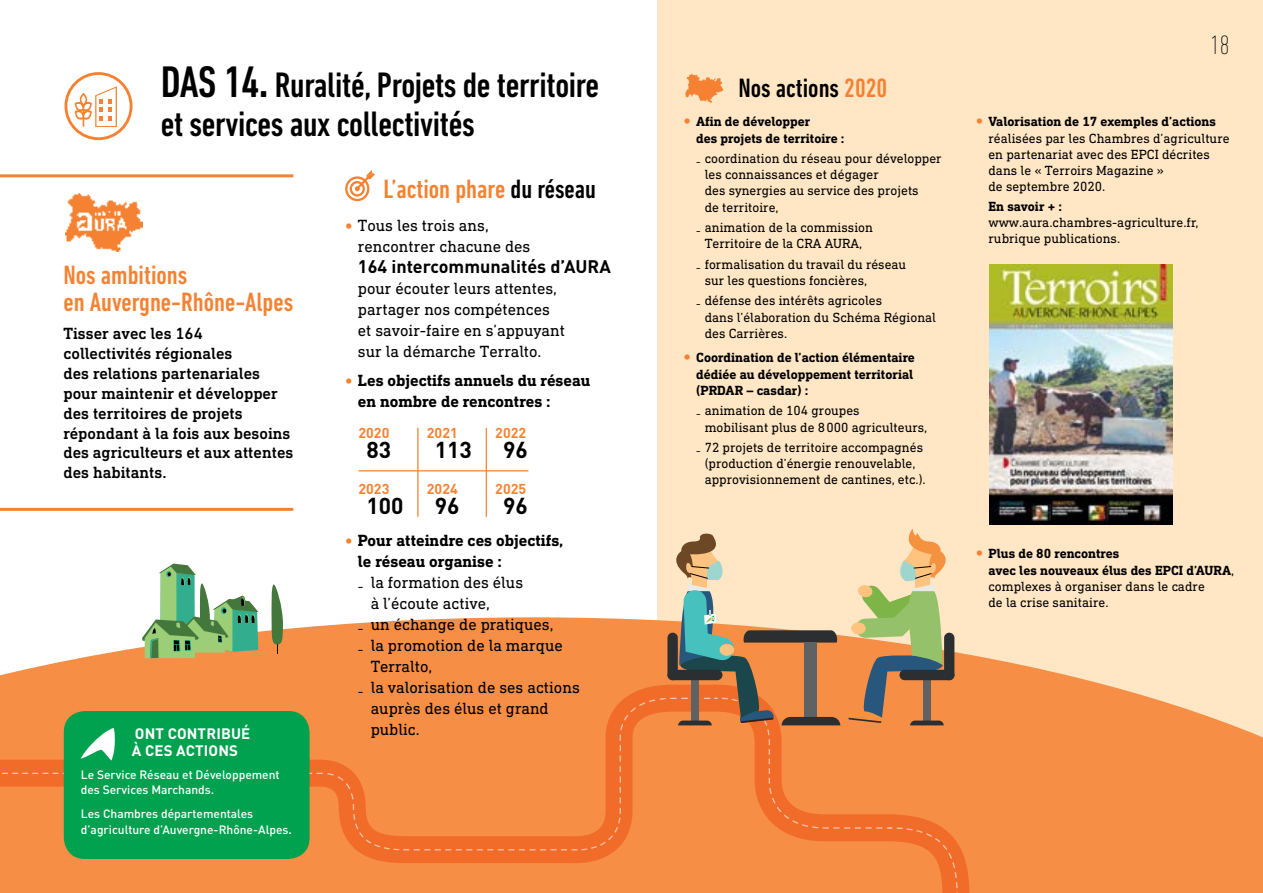
<style>
.page{position:relative;width:1263px;height:893px;background:#fff}
.page>*{position:absolute;margin:0;border:0;box-sizing:border-box;transform-origin:0 0}
.t1{font:500 condensed 36px/39px "DIN Next LT Pro";letter-spacing:-.01em;color:#000}
.t2{font:500 condensed 27px/27px "DIN Next LT Pro";color:#f58232}
.t3{font:500 condensed 27px "DIN Next LT Pro";color:#000}
.t4{font:200 condensed 27px "DIN Next LT Pro";color:#000}
.t5{font:700 22.8px "DIN Pro";color:#000}
.t6{font:700 18px "DIN Pro";color:#000}
.t7{font:16.5px/21px "DIN Next Slab Pro";color:#000}
.t8{font:500 16.5px/19.8px "DIN Next Slab Pro";color:#000}
.t9{font:700 16.5px/21px "DIN Next Slab Pro";color:#000}
.t10{font:700 15px/16.5px "DIN Pro";letter-spacing:.01em;color:#fff}
.t11{font:700 14.25px "DIN Pro";color:#f58232}
.t12{font:13.5px/16.2px "DIN Next Slab Pro";color:#000}
.t13{font:700 13.5px/16.2px "DIN Next Slab Pro";color:#000}
.t14{font:500 12px/15px "DIN Pro";color:#fff}
.s1{font-size:45px}
.s2{font-size:49.5px}
.s3{font-family:"DIN Next Slab Pro";font-size:13.5px}
.s4{color:#000}
.s5{color:#f58232}
.s6{font-weight:400}
</style>
<div class="page">
<div style="left:658px;top:0;width:605px;height:893px;background:#ffe6c4"></div>
<svg style="left:6px;top:617px;width:1257px;height:276px;fill:#f68e45"></svg>
<div style="left:0;top:674px;width:983px;height:219px;background:#f68e45"></div>
<svg style="left:0;top:697px;width:580px;height:196px;background:#f58941"></svg>
<svg style="left:64px;top:72px;width:69px;height:68px"></svg>
<hr style="left:0;top:508px;width:293px;height:3px;background:#f58232">
<hr style="left:0;top:174px;width:293px;height:3px;background:#f58232">
<img style="left:66px;top:193px;width:76px;height:58px">
<img style="left:989px;top:264px;width:183px;height:260px">
<svg style="left:580px;top:528px;width:379px;height:365px"></svg>
<svg style="left:685px;top:74px;width:38px;height:29px"></svg>
<hr style="left:358px;top:470px;width:170px;height:1px;background:#f58232">
<hr style="left:417px;top:428px;width:1px;height:89px;background:#f58232">
<hr style="left:486px;top:428px;width:1px;height:89px;background:#f58232">
<svg style="left:345px;top:170px;width:30px;height:31px"></svg>
<svg style="left:271px;top:584px;width:12px;height:69px"></svg>
<svg style="left:142px;top:564px;width:117px;height:94px"></svg>
<div style="left:64px;top:711px;width:246px;height:148px;background:#00a24f;border-radius:21px"></div>
<svg style="left:81px;top:728px;width:34px;height:32px"></svg>
<h1 class="t1" style="left:161px;top:65px;width:440px"><span class="s1">DAS 14</span><span class="s2">.</span> Ruralité, Projets de territoire et services aux collectivités</h1>
<h2 class="t2" style="left:63px;top:261px;width:231px">Nos ambitions<br>en Auvergne-Rhône-Alpes</h2>
<p class="t8" style="left:63px;top:324px;width:231px">Tisser avec les 164 collectivités régionales<br>des relations partenariales pour maintenir et développer des territoires de projets répondant à la fois aux besoins des agriculteurs et aux attentes des habitants.</p>
<p class="t10" style="left:132px;top:724px;width:120px">ONT CONTRIBUÉ<br>À CES ACTIONS</p>
<p class="t14" style="left:81px;top:766px;width:200px">Le Service Réseau et Développement des Services Marchands.</p>
<p class="t14" style="left:81px;top:804px;width:213px;line-height:16.2px">Les Chambres départementales d’agriculture d’Auvergne-Rhône-Alpes<span class="s3">.</span></p>
<h2 class="t2" style="left:383px;top:175px;width:214px">L’action phare <span class="s4">du réseau</span></h2>
<p class="t7" style="left:358px;top:214px;width:174px">Tous les trois ans, rencontrer chacune des</p>
<h3 class="t6" style="left:358px;top:251px;width:254px">164 intercommunalités d’AURA</h3>
<p class="t7" style="left:358px;top:277px;width:209px">pour écouter leurs attentes, partager nos compétences et savoir-faire en s’appuyant sur la démarche Terralto.</p>
<p class="t9" style="left:358px;top:370px;width:234px">Les objectifs annuels du réseau en nombre de rencontres :</p>
<p class="t11" style="left:358px;top:421px;width:32px">2020</p>
<h3 class="t5" style="left:366px;top:431px;width:26px">83</h3>
<p class="t11" style="left:358px;top:477px;width:32px">2023</p>
<h3 class="t5" style="left:366px;top:487px;width:39px">100</h3>
<p class="t11" style="left:427px;top:421px;width:32px">2021</p>
<h3 class="t5" style="left:435px;top:431px;width:39px">113</h3>
<p class="t11" style="left:427px;top:477px;width:32px">2024</p>
<h3 class="t5" style="left:435px;top:487px;width:26px">96</h3>
<p class="t11" style="left:495px;top:421px;width:32px">2022</p>
<h3 class="t5" style="left:503px;top:431px;width:26px">96</h3>
<p class="t11" style="left:495px;top:477px;width:32px">2025</p>
<h3 class="t5" style="left:503px;top:487px;width:26px">96</h3>
<p class="t9" style="left:358px;top:530px;width:207px">Pour atteindre ces objectifs, le réseau organise :</p>
<p class="t7" style="left:358px;top:572px;width:167px">₋ la formation des élus</p>
<p class="t7" style="left:371px;top:593px;width:121px">à l’écoute active,</p>
<p class="t7" style="left:358px;top:614px;width:197px">₋ un échange de pratiques,</p>
<p class="t7" style="left:358px;top:635px;width:206px">₋ la promotion de la marque</p>
<p class="t7" style="left:371px;top:656px;width:63px">Terralto,</p>
<p class="t7" style="left:358px;top:677px;width:223px">₋ la valorisation de ses actions</p>
<p class="t7" style="left:371px;top:698px;width:180px">auprès des élus et grand</p>
<p class="t7" style="left:371px;top:719px;width:51px">public.</p>
<h2 class="t3" style="left:738px;top:73px;width:150px">Nos actions <span class="s5">2020</span></h2>
<p class="t13" style="left:696px;top:114px;width:150px">Afin de développer<br>des projets de territoire :</p>
<p class="t12" style="left:705px;top:150px;width:239px;text-indent:-9px">₋ coordination du réseau pour développer les connaissances et dégager<br>des synergies au service des projets<br>de territoire,</p>
<p class="t12" style="left:696px;top:219px;width:178px;text-align:center">₋ animation de la commission<br>Territoire de la CRA AURA,</p>
<p class="t12" style="left:705px;top:256px;width:203px;text-indent:-9px">₋ formalisation du travail du réseau sur les questions foncières,</p>
<p class="t12" style="left:705px;top:292px;width:233px;text-indent:-9px">₋ défense des intérêts agricoles<br>dans l’élaboration du Schéma Régional des Carrières.</p>
<p class="t13" style="left:696px;top:350px;width:220px">Coordination de l’action élémentaire dédiée au développement territorial (PRDAR – casdar) :</p>
<p class="t12" style="left:705px;top:402px;width:224px;text-indent:-9px">₋ animation de 104 groupes<br>mobilisant plus de 8000 agriculteurs,</p>
<p class="t12" style="left:705px;top:439px;width:223px;text-indent:-9px">₋ 72 projets de territoire accompagnés (production d’énergie renouvelable, approvisionnement de cantines, etc.).</p>
<h2 class="t4" style="left:1210px;top:30px;width:21px">18</h2>
<p class="t13" style="left:988px;top:114px;width:229px">Valorisation de 17 exemples d’actions</p>
<p class="t12" style="left:988px;top:130px;width:243px">réalisées par les Chambres d’agriculture en partenariat avec des EPCI décrites dans le « Terroirs Magazine »<br>de septembre 2020.</p>
<p class="t13" style="left:988px;top:198px;width:75px">En savoir + :</p>
<p class="t12" style="left:988px;top:214px;width:211px">www.aura.chambres-agriculture.fr, rubrique publications.</p>
<p class="t13" style="left:988px;top:546px;width:247px">Plus de 80 rencontres<br>avec les nouveaux élus des EPCI d’AURA<span class="s6">, complexes à organiser dans le cadre<br>de la crise sanitaire.</span></p>
</div>
